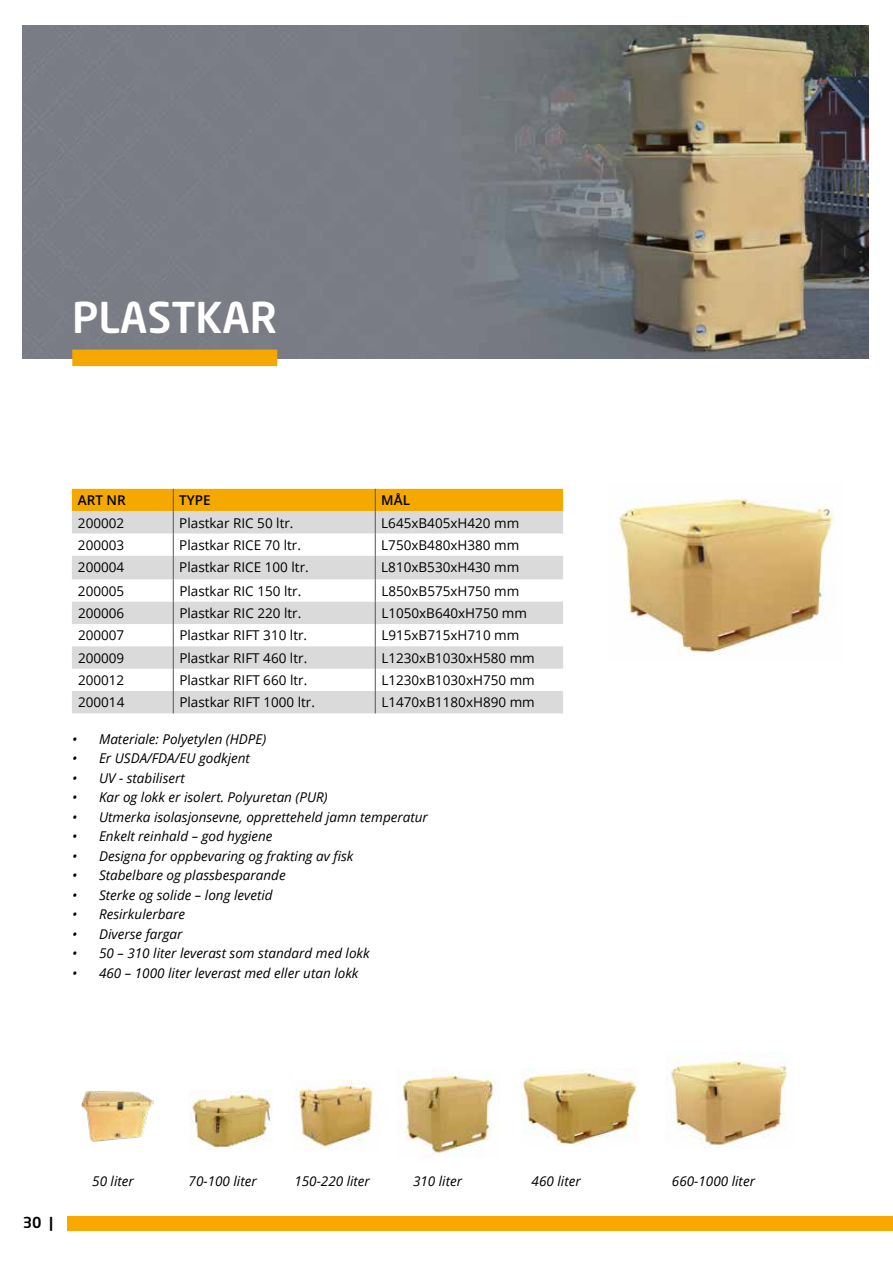
<style>
.page{position:relative;width:893px;height:1263px;background:#fff}
.page>*{position:absolute;margin:0;border:0;box-sizing:border-box;transform-origin:0 0}
.t1{font:500 42px "Neo Sans Pro";color:#fff}
.t2{font:500 15px "Neo Sans Pro";color:#000}
.t3{font:italic 13.5px "Open Sans";color:#000}
.t4{font:13.5px "Open Sans";color:#000}
.t5{font:600 13.5px "Open Sans";color:#000}
</style>
<div class="page">
<img style="left:23px;top:26px;width:846px;height:332px">
<div style="left:72px;top:350px;width:205px;height:16px;background:#f5a800"></div>
<svg style="left:72px;top:489px;width:491px;height:224px"></svg>
<img style="left:617px;top:499px;width:217px;height:156px">
<img style="left:189px;top:1090px;width:84px;height:60px">
<img style="left:294px;top:1081px;width:80px;height:68px">
<img style="left:397px;top:1073px;width:97px;height:83px">
<img style="left:522px;top:1069px;width:116px;height:76px">
<img style="left:82px;top:1091px;width:72px;height:50px">
<img style="left:671px;top:1052px;width:116px;height:95px">
<div style="left:67px;top:1216px;width:826px;height:15px;background:#f8a800"></div>
<h1 class="t1" style="left:72px;top:291px;width:206px">PLASTKAR</h1>
<p class="t5" style="left:78px;top:491px;width:49px">ART NR</p>
<p class="t5" style="left:179px;top:491px;width:33px">TYPE</p>
<p class="t5" style="left:381px;top:491px;width:30px">MÅL</p>
<p class="t4" style="left:78px;top:513px;width:48px">200002</p>
<p class="t4" style="left:179px;top:513px;width:116px">Plastkar RIC 50 ltr.</p>
<p class="t4" style="left:381px;top:513px;width:139px">L645xB405xH420 mm</p>
<p class="t4" style="left:78px;top:536px;width:48px">200003</p>
<p class="t4" style="left:179px;top:536px;width:123px">Plastkar RICE 70 ltr.</p>
<p class="t4" style="left:381px;top:536px;width:139px">L750xB480xH380 mm</p>
<p class="t4" style="left:78px;top:558px;width:48px">200004</p>
<p class="t4" style="left:179px;top:558px;width:131px">Plastkar RICE 100 ltr.</p>
<p class="t4" style="left:381px;top:558px;width:139px">L810xB530xH430 mm</p>
<p class="t4" style="left:78px;top:581px;width:48px">200005</p>
<p class="t4" style="left:179px;top:581px;width:123px">Plastkar RIC 150 ltr.</p>
<p class="t4" style="left:381px;top:581px;width:139px">L850xB575xH750 mm</p>
<p class="t4" style="left:78px;top:604px;width:48px">200006</p>
<p class="t4" style="left:179px;top:604px;width:123px">Plastkar RIC 220 ltr.</p>
<p class="t4" style="left:381px;top:604px;width:147px">L1050xB640xH750 mm</p>
<p class="t4" style="left:78px;top:626px;width:48px">200007</p>
<p class="t4" style="left:179px;top:626px;width:129px">Plastkar RIFT 310 ltr.</p>
<p class="t4" style="left:381px;top:626px;width:139px">L915xB715xH710 mm</p>
<p class="t4" style="left:78px;top:648px;width:48px">200009</p>
<p class="t4" style="left:179px;top:648px;width:129px">Plastkar RIFT 460 ltr.</p>
<p class="t4" style="left:381px;top:648px;width:155px">L1230xB1030xH580 mm</p>
<p class="t4" style="left:78px;top:671px;width:48px">200012</p>
<p class="t4" style="left:179px;top:671px;width:129px">Plastkar RIFT 660 ltr.</p>
<p class="t4" style="left:381px;top:671px;width:155px">L1230xB1030xH750 mm</p>
<p class="t4" style="left:78px;top:693px;width:48px">200014</p>
<p class="t4" style="left:179px;top:693px;width:137px">Plastkar RIFT 1000 ltr.</p>
<p class="t4" style="left:381px;top:693px;width:155px">L1470xB1180xH890 mm</p>
<p class="t3" style="left:72px;top:730px;width:196px">• Materiale: Polyetylen (HDPE)</p>
<p class="t3" style="left:72px;top:749px;width:179px">• Er USDA/FDA/EU godkjent</p>
<p class="t3" style="left:72px;top:769px;width:114px">• UV - stabilisert</p>
<p class="t3" style="left:72px;top:788px;width:257px">• Kar og lokk er isolert. Polyuretan (PUR)</p>
<p class="t3" style="left:72px;top:808px;width:357px">• Utmerka isolasjonsevne, oppretteheld jamn temperatur</p>
<p class="t3" style="left:72px;top:827px;width:202px">• Enkelt reinhald – god hygiene</p>
<p class="t3" style="left:72px;top:847px;width:283px">• Designa for oppbevaring og frakting av fisk</p>
<p class="t3" style="left:72px;top:866px;width:215px">• Stabelbare og plassbesparande</p>
<p class="t3" style="left:72px;top:886px;width:202px">• Sterke og solide – long levetid</p>
<p class="t3" style="left:72px;top:905px;width:115px">• Resirkulerbare</p>
<p class="t3" style="left:72px;top:925px;width:112px">• Diverse fargar</p>
<p class="t3" style="left:72px;top:944px;width:299px">• 50 – 310 liter leverast som standard med lokk</p>
<p class="t3" style="left:72px;top:964px;width:288px">• 460 – 1000 liter leverast med eller utan lokk</p>
<p class="t2" style="left:23px;top:1213px;width:32px">30 |</p>
<p class="t3" style="left:92px;top:1172px;width:43px">50 liter</p>
<p class="t3" style="left:189px;top:1172px;width:70px">70-100 liter</p>
<p class="t3" style="left:294px;top:1172px;width:77px">150-220 liter</p>
<p class="t3" style="left:413px;top:1172px;width:51px">310 liter</p>
<p class="t3" style="left:532px;top:1172px;width:51px">460 liter</p>
<p class="t3" style="left:672px;top:1172px;width:85px">660-1000 liter</p>
</div>
